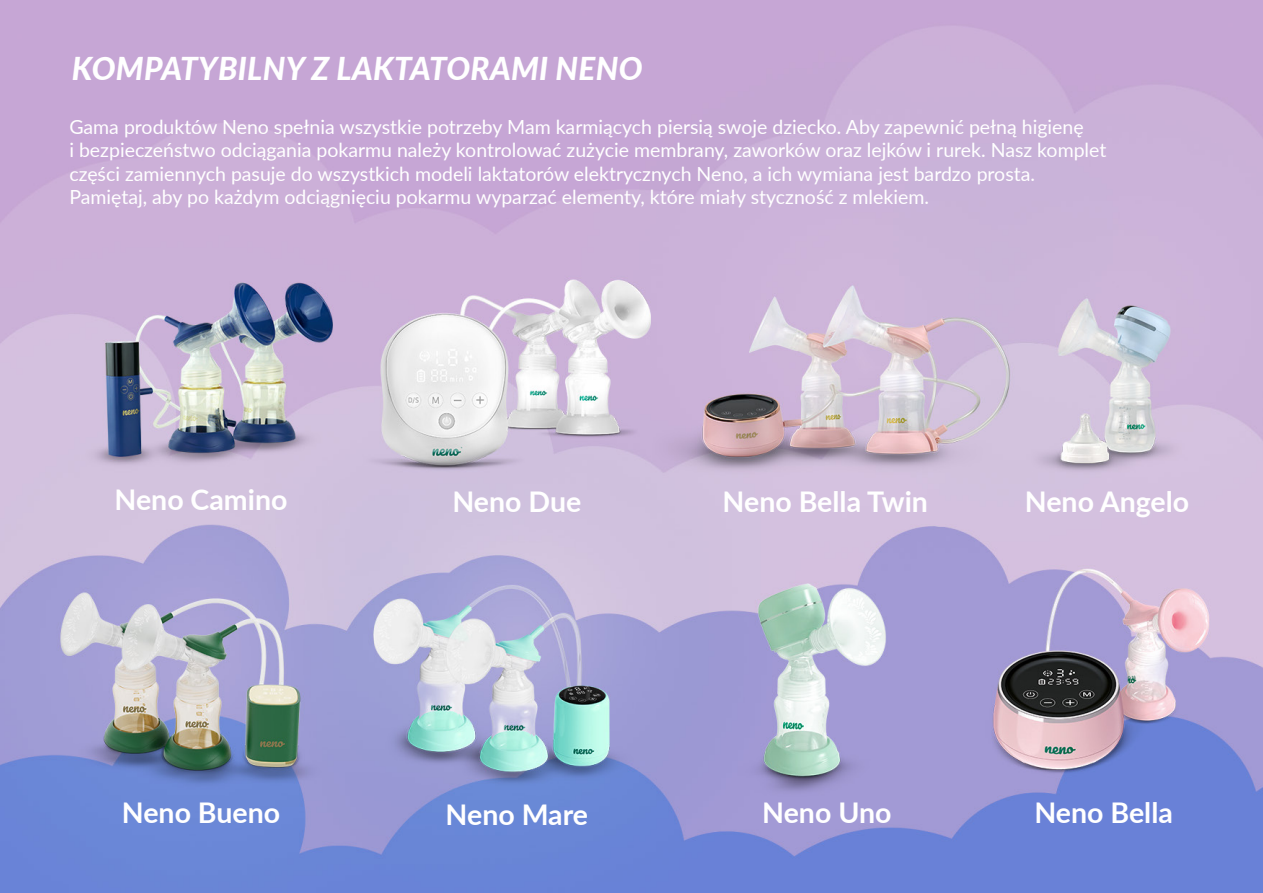
<style>
.page{position:relative;width:1263px;height:893px;background:#fff}
.page>*{position:absolute;margin:0;border:0;box-sizing:border-box;transform-origin:0 0}
.t1{font:italic 900 31.5px "Lato";letter-spacing:.01em;color:#fff}
.t2{font:700 28.5px "Lato";color:#fff}
.t3{font:19.5px/23.4px "Lato";color:#fff}
</style>
<div class="page">
<img style="left:0;top:0;width:1263px;height:893px">
<h1 class="t1" style="left:72px;top:46px;width:572px">KOMPATYBILNY Z LAKTATORAMI NENO</h1>
<p class="t3" style="left:69px;top:114px;width:1038px">Gama produktów Neno spełnia wszystkie potrzeby Mam karmiących piersią swoje dziecko. Aby zapewnić pełną higienę<br>i bezpieczeństwo odciągania pokarmu należy kontrolować zużycie membrany, zaworków oraz lejków i rurek. Nasz komplet części zamiennych pasuje do wszystkich modeli laktatorów elektrycznych Neno, a ich wymiana jest bardzo prosta.<br>Pamiętaj, aby po każdym odciągnięciu pokarmu wyparzać elementy, które miały styczność z mlekiem.</p>
<h2 class="t2" style="left:115px;top:478px;width:174px">Neno Camino</h2>
<h2 class="t2" style="left:452px;top:480px;width:130px">Neno Due</h2>
<h2 class="t2" style="left:122px;top:792px;width:160px">Neno Bueno</h2>
<h2 class="t2" style="left:446px;top:793px;width:144px">Neno Mare</h2>
<h2 class="t2" style="left:723px;top:480px;width:207px">Neno Bella Twin</h2>
<h2 class="t2" style="left:1025px;top:480px;width:166px">Neno Angelo</h2>
<h2 class="t2" style="left:762px;top:792px;width:131px">Neno Uno</h2>
<h2 class="t2" style="left:1034px;top:792px;width:140px">Neno Bella</h2>
</div>
